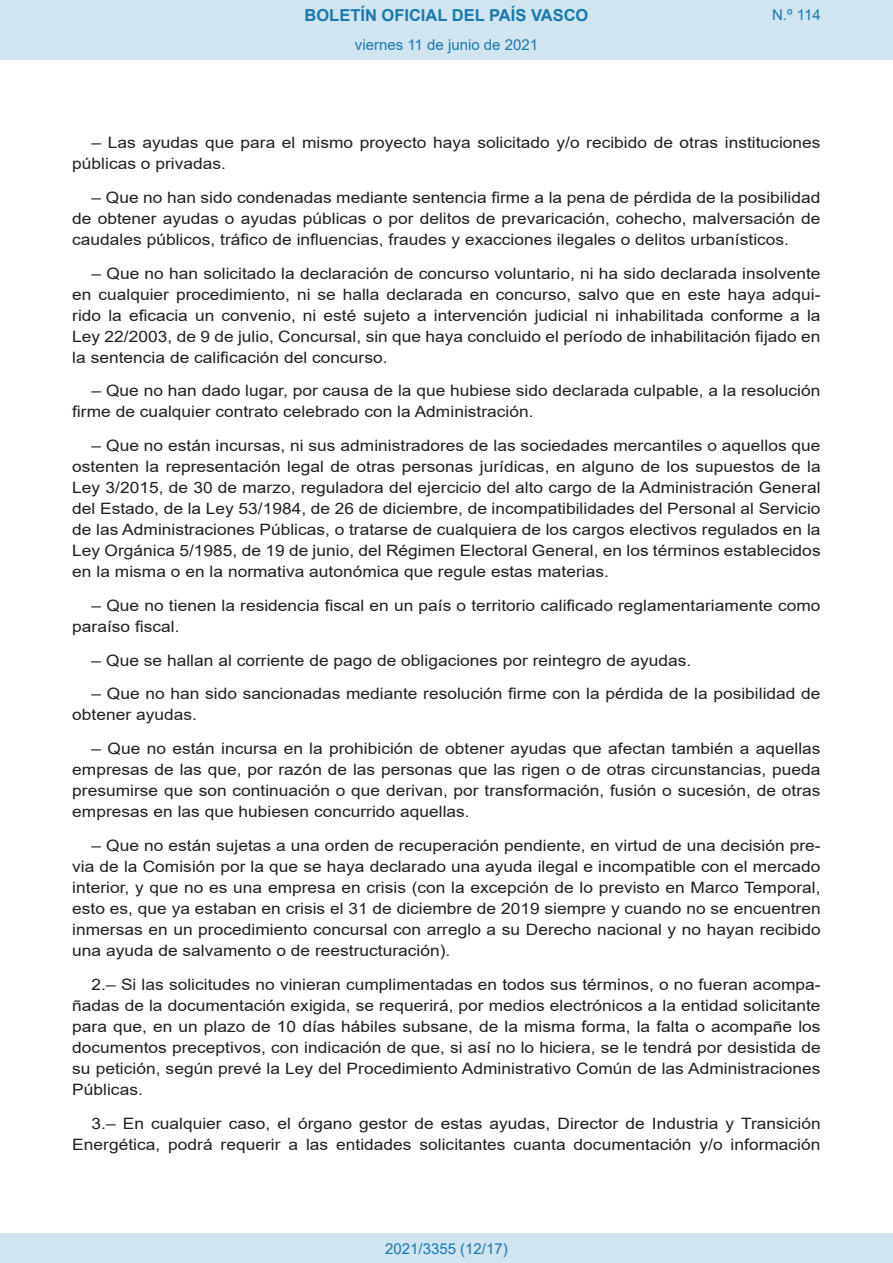
<style>
.page{position:relative;width:893px;height:1263px;background:#fff}
.page>*{position:absolute;margin:0;border:0;box-sizing:border-box;transform-origin:0 0}
.t1{font:700 16.5px "Arial";color:#1879ad}
.BOPVDetalle{font:15.6px/21px "Arial";color:#231f20;text-align:justify;scale:1.11 1}
.Paginacion_Centro{font:15px "Arial";color:#1879ad}
</style>
<div class="page">
<div style="left:0;top:0;width:893px;height:60px;background:#d0e5f0"></div>
<div style="left:0;top:1233px;width:893px;height:30px;background:#d0e5f0"></div>
<p class="t1" style="left:305px;top:3px;width:285px">BOLETÍN OFICIAL DEL PAÍS VASCO</p>
<p class="Paginacion_Centro" style="left:355px;top:35px;width:185px">viernes 11 de junio de 2021</p>
<p class="Paginacion_Centro" style="left:772px;top:5px;width:50px">N.º 114</p>
<p class="BOPVDetalle" style="left:72px;top:132px;width:676px;text-indent:19px">– Las ayudas que para el mismo proyecto haya solicitado y/o recibido de otras instituciones públicas o privadas.</p>
<p class="BOPVDetalle" style="left:72px;top:187px;width:676px;text-indent:19px">– Que no han sido condenadas mediante sentencia firme a la pena de pérdida de la posibilidad de obtener ayudas o ayudas públicas o por delitos de prevaricación, cohecho, malversación de caudales públicos, tráfico de influencias, fraudes y exacciones ilegales o delitos urbanísticos.</p>
<p class="BOPVDetalle" style="left:72px;top:263px;width:676px;text-indent:19px">– Que no han solicitado la declaración de concurso voluntario, ni ha sido declarada insolvente en cualquier procedimiento, ni se halla declarada en concurso, salvo que en este haya adqui&shy;rido la eficacia un convenio, ni esté sujeto a intervención judicial ni inhabilitada conforme a la Ley 22/2003, de 9 de julio, Concursal, sin que haya concluido el período de inhabilitación fijado en la sentencia de calificación del concurso.</p>
<p class="BOPVDetalle" style="left:72px;top:380px;width:675px;text-indent:19px">– Que no han dado lugar, por causa de la que hubiese sido declarada culpable, a la resolución firme de cualquier contrato celebrado con la Administración.</p>
<p class="BOPVDetalle" style="left:72px;top:435px;width:676px;text-indent:19px">– Que no están incursas, ni sus administradores de las sociedades mercantiles o aquellos que ostenten la representación legal de otras personas jurídicas, en alguno de los supuestos de la Ley 3/2015, de 30 de marzo, reguladora del ejercicio del alto cargo de la Administración General del Estado, de la Ley 53/1984, de 26 de diciembre, de incompatibilidades del Personal al Servicio de las Administraciones Públicas, o tratarse de cualquiera de los cargos electivos regulados en la Ley Orgánica 5/1985, de 19 de junio, del Régimen Electoral General, en los términos establecidos en la misma o en la normativa autonómica que regule estas materias.</p>
<p class="BOPVDetalle" style="left:72px;top:595px;width:675px;text-indent:19px">– Que no tienen la residencia fiscal en un país o territorio calificado reglamentariamente como paraíso fiscal.</p>
<p class="BOPVDetalle" style="left:92px;top:650px;width:542px">– Que se hallan al corriente de pago de obligaciones por reintegro de ayudas.</p>
<p class="BOPVDetalle" style="left:72px;top:683px;width:676px;text-indent:19px">– Que no han sido sancionadas mediante resolución firme con la pérdida de la posibilidad de obtener ayudas.</p>
<p class="BOPVDetalle" style="left:72px;top:738px;width:676px;text-indent:19px">– Que no están incursa en la prohibición de obtener ayudas que afectan también a aquellas empresas de las que, por razón de las personas que las rigen o de otras circunstancias, pueda presumirse que son continuación o que derivan, por transformación, fusión o sucesión, de otras empresas en las que hubiesen concurrido aquellas.</p>
<p class="BOPVDetalle" style="left:72px;top:835px;width:676px;text-indent:19px">– Que no están sujetas a una orden de recuperación pendiente, en virtud de una decisión pre&shy;via de la Comisión por la que se haya declarado una ayuda ilegal e incompatible con el mercado interior, y que no es una empresa en crisis (con la excepción de lo previsto en Marco Temporal, esto es, que ya estaban en crisis el 31 de diciembre de 2019 siempre y cuando no se encuentren inmersas en un procedimiento concursal con arreglo a su Derecho nacional y no hayan recibido una ayuda de salvamento o de reestructuración).</p>
<p class="BOPVDetalle" style="left:72px;top:974px;width:676px;text-indent:19px">2.– Si las solicitudes no vinieran cumplimentadas en todos sus términos, o no fueran acompa&shy;ñadas de la documentación exigida, se requerirá, por medios electrónicos a la entidad solicitante para que, en un plazo de 10 días hábiles subsane, de la misma forma, la falta o acompañe los documentos preceptivos, con indicación de que, si así no lo hiciera, se le tendrá por desistida de su petición, según prevé la Ley del Procedimiento Administrativo Común de las Administraciones Públicas.</p>
<p class="BOPVDetalle" style="left:72px;top:1112px;width:676px;text-align:right">3.– En cualquier caso, el órgano gestor de estas ayudas, Director de Industria y Transición<br>Energética, podrá requerir a las entidades solicitantes cuanta documentación y/o información</p>
<p class="Paginacion_Centro" style="left:385px;top:1238px;width:124px">2021/3355 (12/17)</p>
</div>
